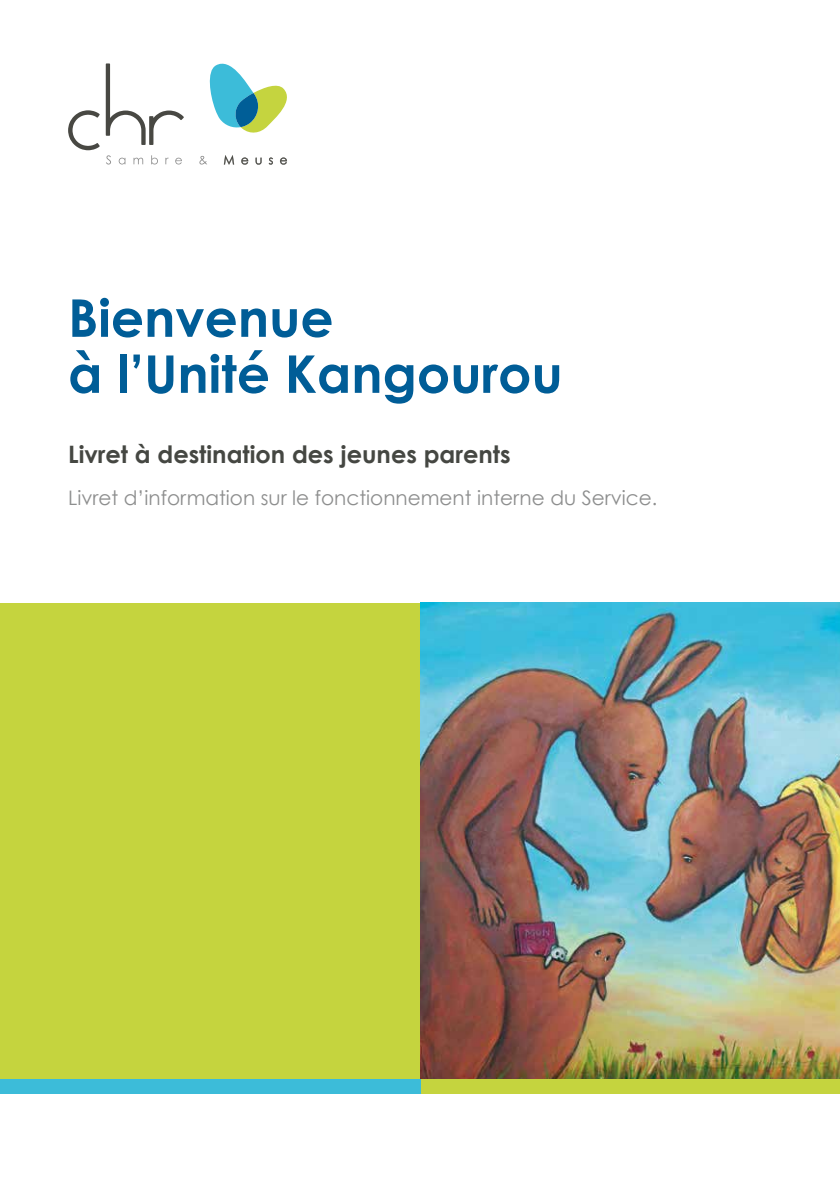
<style>
.page{position:relative;width:840px;height:1191px;background:#fff}
.page>*{position:absolute;margin:0;border:0;box-sizing:border-box;transform-origin:0 0}
.t1{font:700 52px/56px "Century Gothic";color:#005d97}
.t2{font:700 24px "Century Gothic";color:#454742}
.t3{font:20px "Century Gothic";color:#8d8e8e}
</style>
<div class="page">
<div style="left:0;top:603px;width:839px;height:483px;background:#c5d43e"></div>
<img style="left:420px;top:603px;width:419px;height:476px">
<div style="left:420px;top:1079px;width:419px;height:14px;background:#c5d43e"></div>
<div style="left:0;top:1079px;width:420px;height:14px;background:#3cbcd9"></div>
<svg style="left:209px;top:63px;width:78px;height:70px"></svg>
<svg style="left:106px;top:155px;width:5px;height:9px"></svg>
<svg style="left:119px;top:158px;width:6px;height:6px"></svg>
<svg style="left:133px;top:158px;width:10px;height:6px"></svg>
<svg style="left:151px;top:155px;width:7px;height:9px"></svg>
<svg style="left:165px;top:158px;width:3px;height:6px"></svg>
<svg style="left:175px;top:158px;width:7px;height:6px"></svg>
<svg style="left:199px;top:156px;width:8px;height:8px"></svg>
<svg style="left:224px;top:155px;width:10px;height:9px"></svg>
<svg style="left:241px;top:157px;width:7px;height:7px"></svg>
<svg style="left:255px;top:158px;width:6px;height:6px"></svg>
<svg style="left:268px;top:157px;width:5px;height:7px"></svg>
<svg style="left:280px;top:157px;width:7px;height:7px"></svg>
<svg style="left:106px;top:63px;width:78px;height:82px"></svg>
<svg style="left:68px;top:110px;width:32px;height:40px"></svg>
<h1 class="t1" style="left:68px;top:288px;width:496px">Bienvenue<br>à l’Unité Kangourou</h1>
<p class="t2" style="left:68px;top:436px;width:444px">Livret à destination des jeunes parents</p>
<p class="t3" style="left:68px;top:483px;width:590px">Livret d’information sur le fonctionnement interne du Service.</p>
</div>
